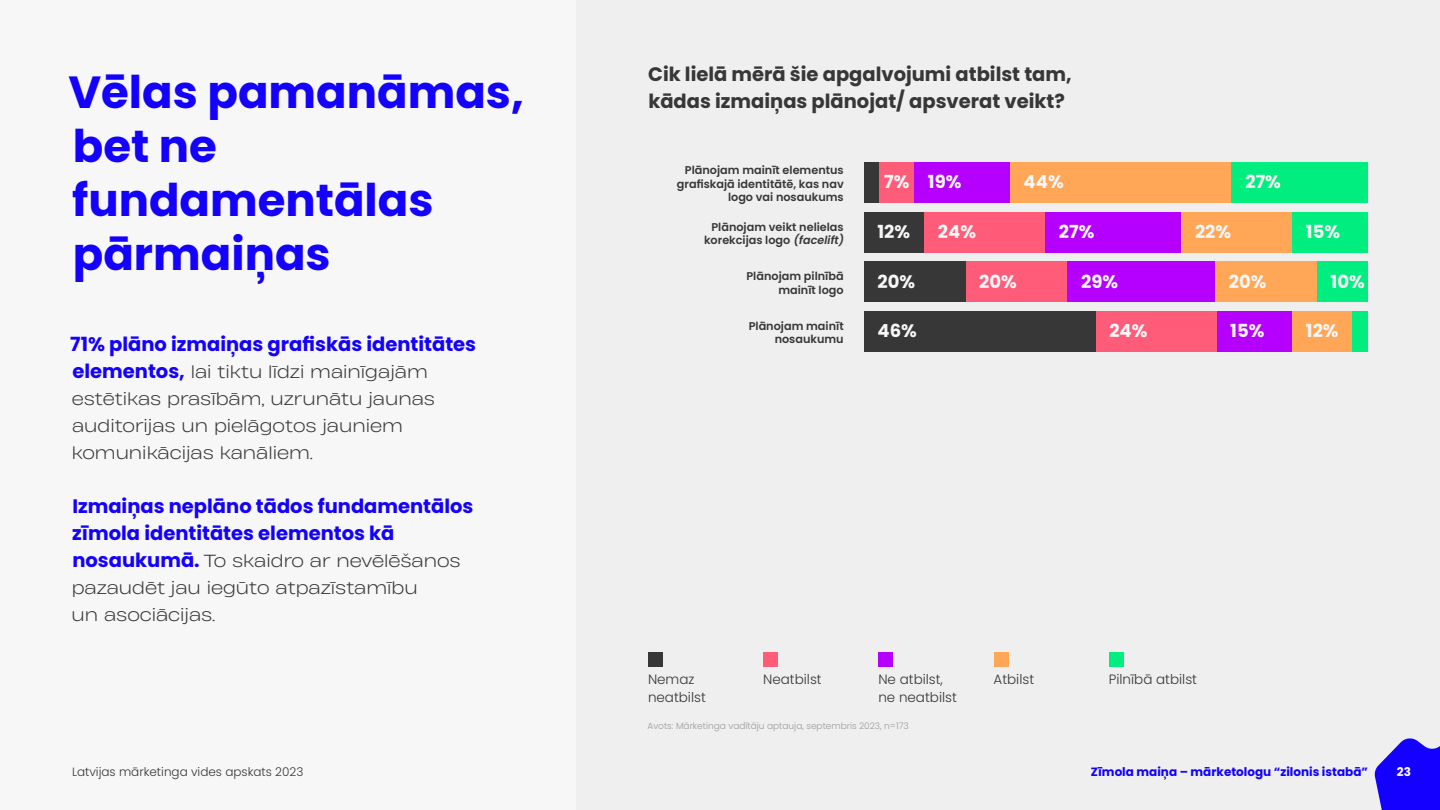
<style>
.page{position:relative;width:1440px;height:810px;background:#f7f7f7}
.page>*{position:absolute;margin:0;border:0;box-sizing:border-box;transform-origin:0 0}
.t1{font:700 45px/54px "Poppins";color:#1400ff}
.t2{font:700 19.5px/27px "Poppins";color:#1400ff}
.t3{font:700 19.5px "Poppins";color:#373737}
.t4{font:700 18px "Poppins";color:#f7f7f7}
.t5{font:300 16.5px/27px "Heading Now 82";color:#373737}
.t6{font:300 13.5px/18px "Poppins";color:#373737}
.t7{font:700 12px "Poppins";color:#1400ff}
.t8{font:300 12px "Poppins";color:#373737}
.t9{font:700 12px "Poppins";color:#fff}
.t10{font:600 11.25px/13.5px "Poppins";color:#373737;text-align:right}
.t11{font:300 9px "Poppins";color:#9b9b9b}
.s1{font-family:"Poppins";font-weight:700;font-size:19.5px;color:#1400ff}
.s2{font-style:italic}
</style>
<div class="page">
<div style="left:576px;top:0;width:864px;height:810px;background:#efefef"></div>
<svg style="left:1374px;top:738px;width:66px;height:72px"></svg>
<div style="left:864px;top:162px;width:15px;height:40px;background:#373737"></div>
<div style="left:879px;top:162px;width:35px;height:40px;background:#ff5c7a"></div>
<div style="left:914px;top:162px;width:96px;height:40px;background:#b500ff"></div>
<div style="left:1010px;top:162px;width:222px;height:40px;background:#ffa657"></div>
<div style="left:1232px;top:162px;width:136px;height:40px;background:#00ed80"></div>
<div style="left:864px;top:261px;width:102px;height:41px;background:#373737"></div>
<div style="left:966px;top:261px;width:102px;height:41px;background:#ff5c7a"></div>
<div style="left:1068px;top:261px;width:147px;height:41px;background:#b500ff"></div>
<div style="left:1215px;top:261px;width:102px;height:41px;background:#ffa657"></div>
<div style="left:1317px;top:261px;width:51px;height:41px;background:#00ed80"></div>
<div style="left:864px;top:212px;width:60px;height:40px;background:#373737"></div>
<div style="left:924px;top:212px;width:121px;height:40px;background:#ff5c7a"></div>
<div style="left:1045px;top:212px;width:137px;height:40px;background:#b500ff"></div>
<div style="left:1182px;top:212px;width:110px;height:40px;background:#ffa657"></div>
<div style="left:1292px;top:212px;width:76px;height:40px;background:#00ed80"></div>
<div style="left:864px;top:311px;width:232px;height:40px;background:#373737"></div>
<div style="left:1096px;top:311px;width:121px;height:40px;background:#ff5c7a"></div>
<div style="left:1217px;top:311px;width:75px;height:40px;background:#b500ff"></div>
<div style="left:1292px;top:311px;width:61px;height:40px;background:#ffa657"></div>
<div style="left:1353px;top:311px;width:15px;height:40px;background:#00ed80"></div>
<div style="left:648px;top:652px;width:15px;height:16px;background:#373737"></div>
<div style="left:763px;top:652px;width:15px;height:16px;background:#ff5c7a"></div>
<div style="left:878px;top:652px;width:15px;height:16px;background:#b500ff"></div>
<div style="left:994px;top:652px;width:15px;height:16px;background:#ffa657"></div>
<div style="left:1109px;top:652px;width:15px;height:16px;background:#00ed80"></div>
<h1 class="t1" style="left:68px;top:65px;width:457px">Vēlas pamanāmas,</h1>
<h1 class="t1" style="left:72px;top:119px;width:363px">bet ne fundamentālas pārmaiņas</h1>
<p class="t2" style="left:70px;top:331px;width:407px">71% plāno izmaiņas grafiskās identitātes</p>
<p class="t5" style="left:72px;top:357px;width:365px"><span class="s1">elementos,</span> lai tiktu līdzi mainīgajām estētikas prasībām, uzrunātu jaunas auditorijas un pielāgotos jauniem komunikācijas kanāliem.</p>
<p class="t2" style="left:72px;top:493px;width:403px">Izmaiņas neplāno tādos fundamentālos zīmola identitātes elementos kā</p>
<p class="t5" style="left:72px;top:546px;width:391px"><span class="s1">nosaukumā.</span> To skaidro ar nevēlēšanos pazaudēt jau iegūto atpazīstamību<br>un asociācijas.</p>
<p class="t3" style="left:648px;top:63px;width:425px">Cik lielā mērā šie apgalvojumi atbilst tam,</p>
<p class="t3" style="left:648px;top:90px;width:418px">kādas izmaiņas plānojat/ apsverat veikt?</p>
<p class="t10" style="left:677px;top:164px;width:168px">Plānojam mainīt elementus grafiskajā identitātē, kas nav logo vai nosaukums</p>
<p class="t4" style="left:884px;top:172px;width:79px">7% 19%</p>
<p class="t4" style="left:1024px;top:172px;width:42px">44%</p>
<p class="t4" style="left:1245px;top:172px;width:37px">27%</p>
<p class="t10" style="left:711px;top:220px;width:134px">Plānojam veikt nelielas</p>
<p class="t4" style="left:878px;top:221px;width:34px">12%</p>
<p class="t4" style="left:938px;top:221px;width:40px">24%</p>
<p class="t4" style="left:1059px;top:221px;width:37px">27%</p>
<p class="t4" style="left:1195px;top:221px;width:38px">22%</p>
<p class="t4" style="left:1306px;top:221px;width:36px">15%</p>
<p class="t10" style="left:704px;top:234px;width:145px">korekcijas logo <span class="s2">(facelift)</span></p>
<p class="t10" style="left:746px;top:270px;width:99px">Plānojam pilnībā mainīt logo</p>
<p class="t4" style="left:878px;top:271px;width:39px">20%</p>
<p class="t4" style="left:979px;top:271px;width:39px">20%</p>
<p class="t4" style="left:1081px;top:271px;width:39px">29%</p>
<p class="t4" style="left:1229px;top:271px;width:39px">20%</p>
<p class="t4" style="left:1331px;top:271px;width:36px">10%</p>
<p class="t10" style="left:749px;top:319px;width:97px">Plānojam mainīt nosaukumu</p>
<p class="t4" style="left:878px;top:320px;width:41px">46%</p>
<p class="t4" style="left:1109px;top:320px;width:40px">24%</p>
<p class="t4" style="left:1230px;top:320px;width:36px">15%</p>
<p class="t4" style="left:1306px;top:320px;width:34px">12%</p>
<p class="t6" style="left:648px;top:670px;width:59px">Nemaz neatbilst</p>
<p class="t6" style="left:763px;top:670px;width:60px">Neatbilst</p>
<p class="t6" style="left:878px;top:670px;width:80px">Ne atbilst, ne neatbilst</p>
<p class="t6" style="left:994px;top:670px;width:42px">Atbilst</p>
<p class="t6" style="left:1109px;top:670px;width:90px">Pilnībā atbilst</p>
<p class="t11" style="left:648px;top:721px;width:263px">Avots: Mārketinga vadītāju aptauja, septembris 2023, n=173</p>
<p class="t8" style="left:72px;top:765px;width:233px">Latvijas mārketinga vides apskats 2023</p>
<p class="t7" style="left:1091px;top:765px;width:279px">Zīmola maiņa – mārketologu “zilonis istabā”</p>
<p class="t9" style="left:1397px;top:765px;width:16px">23</p>
</div>
